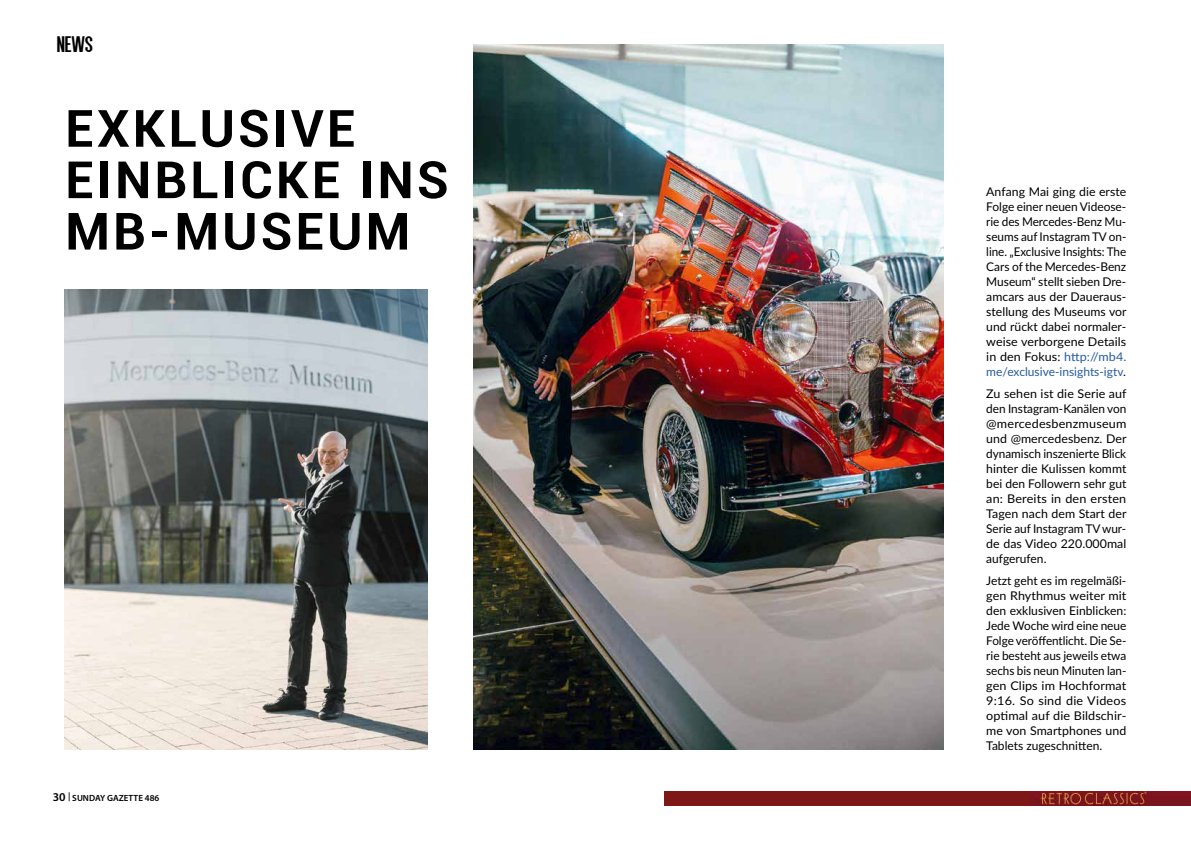
<style>
.page{position:relative;width:1191px;height:842px;background:#fff}
.page>*{position:absolute;margin:0;border:0;box-sizing:border-box;transform-origin:0 0}
.t1{font:700 51.4px/51.4px "Roboto";letter-spacing:.06em;color:#000}
.t2{font:24px "Alegre Sans";color:#000}
.t3{font:12px/15px "Lato";color:#000;text-align:justify}
.t4{font:12px/15px "Lato";color:#000;text-align:justify;scale:1.04 1}
.t5{font:600 9px "Myriad Pro";color:#000}
.s1{font-size:12px}
.s2{color:#275c9d}
</style>
<div class="page">
<div style="left:663px;top:792px;width:528px;height:14px;background:#7e1816"></div>
<img style="left:1031px;top:792px;width:160px;height:14px">
<img style="left:473px;top:45px;width:470px;height:704px">
<img style="left:64px;top:289px;width:364px;height:460px">
<h2 class="t2" style="left:57px;top:30px;width:38px">NEWS</h2>
<h1 class="t1" style="left:65px;top:101px;width:385px">EXKLUSIVE<br>EINBLICKE INS<br>MB-MUSEUM</h1>
<p class="t5" style="left:53px;top:792px;width:108px"><span class="s1">30</span> | SUNDAY GAZETTE 486</p>
<p class="t3" style="left:986px;top:183px;width:142px">Anfang Mai ging die erste Folge einer neuen Videose&shy;rie des Mercedes-Benz Mu&shy;seums auf Instagram TV on&shy;line. „Exclusive Insights: The Cars of the Mercedes-Benz Museum“ stellt sieben Dre&shy;amcars aus der Daueraus&shy;stellung des Museums vor und rückt dabei normaler&shy;weise verborgene Details in den Fokus: <span class="s2">http://mb4. me/exclusive-insights-igtv</span>.</p>
<p class="t4" style="left:986px;top:385px;width:136px">Zu sehen ist die Serie auf den Instagram-Kanälen von @mercedesbenzmuseum und @mercedesbenz. Der dynamisch inszenierte Blick hinter die Kulissen kommt bei den Followern sehr gut an: Bereits in den ersten Tagen nach dem Start der Serie auf Instagram TV wur&shy;de das Video 220.000mal aufgerufen.</p>
<p class="t3" style="left:986px;top:572px;width:142px">Jetzt geht es im regelmäßi&shy;gen Rhythmus weiter mit den exklusiven Einblicken:<br>Jede Woche wird eine neue Folge veröffentlicht. Die Se&shy;rie besteht aus jeweils etwa sechs bis neun Minuten lan&shy;gen Clips im Hochformat 9:16. So sind die Videos optimal auf die Bildschir&shy;me von Smartphones und Tablets zugeschnitten.</p>
</div>
